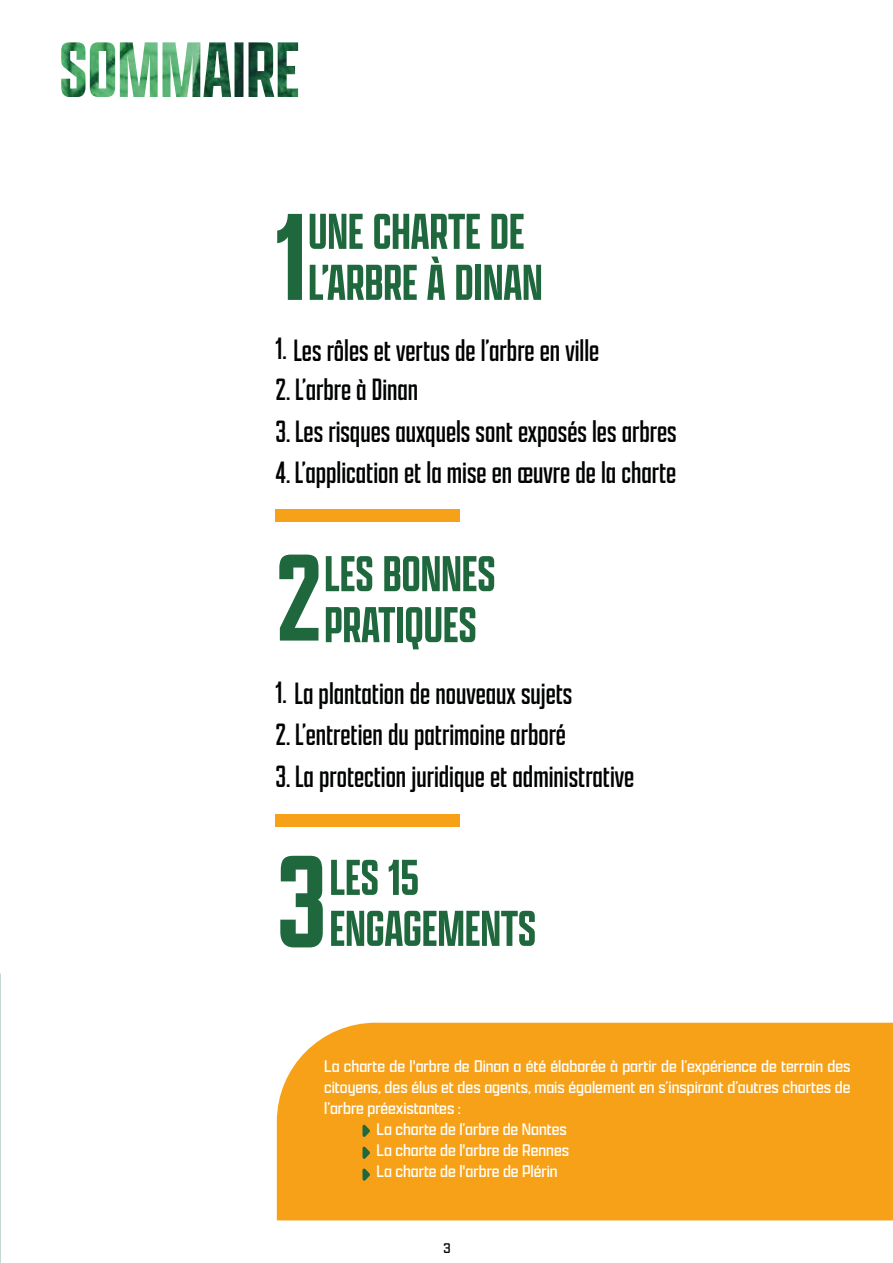
<style>
.page{position:relative;width:893px;height:1263px;background:#fff}
.page>*{position:absolute;margin:0;border:0;box-sizing:border-box;transform-origin:0 0}
.t1{font:500 141px "Apotek Comp";color:#1f673d}
.t2{font:500 132.3px "Apotek Comp";color:#1f673d}
.t3{font:500 54px "Apotek Comp";color:#1f673d}
.t4{font:300 33px "Apotek Comp";color:#010202}
.t5{font:300 18px "Apotek";color:#fff}
.t6{font:300 15px "Apotek";color:#000}
</style>
<div class="page">
<div style="left:276px;top:510px;width:184px;height:12px;background:#f6a118"></div>
<div style="left:276px;top:814px;width:184px;height:12px;background:#f6a118"></div>
<div style="left:277px;top:1023px;width:616px;height:197px;background:#f6a118"></div>
<img style="left:61px;top:42px;width:237px;height:55px">
<svg style="left:362px;top:1124px;width:8px;height:13px"></svg>
<svg style="left:362px;top:1146px;width:8px;height:13px"></svg>
<svg style="left:362px;top:1168px;width:8px;height:13px"></svg>
<h3 class="t3" style="left:308px;top:199px;width:218px">UNE CHARTE DE</h3>
<h2 class="t2" style="left:276px;top:177px;width:32px">1</h2>
<h3 class="t3" style="left:308px;top:250px;width:236px">L’ARBRE À DINAN</h3>
<h3 class="t4" style="left:276px;top:328px;width:13px">1.</h3>
<h3 class="t4" style="left:276px;top:370px;width:144px">2. L’arbre à Dinan</h3>
<h3 class="t4" style="left:276px;top:411px;width:402px">3. Les risques auxquels sont exposés les arbres</h3>
<h3 class="t4" style="left:276px;top:453px;width:402px">4. L’application et la mise en œuvre de la charte</h3>
<h3 class="t4" style="left:293px;top:330px;width:307px">Les rôles et vertus de l’arbre en ville</h3>
<h2 class="t2" style="left:276px;top:518px;width:48px">2</h2>
<h3 class="t3" style="left:324px;top:541px;width:173px">LES BONNES</h3>
<h3 class="t3" style="left:324px;top:592px;width:154px">PRATIQUES</h3>
<h3 class="t4" style="left:276px;top:673px;width:298px">1. La plantation de nouveaux sujets</h3>
<h3 class="t4" style="left:276px;top:714px;width:292px">2. L’entretien du patrimoine arboré</h3>
<h3 class="t4" style="left:276px;top:756px;width:360px">3. La protection juridique et administrative</h3>
<h1 class="t1" style="left:277px;top:816px;width:51px">3</h1>
<h3 class="t3" style="left:330px;top:845px;width:91px">LES 15</h3>
<h3 class="t3" style="left:330px;top:896px;width:208px">ENGAGEMENTS</h3>
<p class="t5" style="left:324px;top:1055px;width:528px">La charte de l'arbre de Dinan a été élaborée à partir de l’expérience de terrain des</p>
<p class="t5" style="left:324px;top:1076px;width:528px">citoyens, des élus et des agents, mais également en s’inspirant d’autres chartes de</p>
<p class="t5" style="left:324px;top:1097px;width:138px">l’arbre préexistantes :</p>
<p class="t5" style="left:377px;top:1118px;width:192px">La charte de l’arbre de Nantes</p>
<p class="t5" style="left:377px;top:1139px;width:194px">La charte de l'arbre de Rennes</p>
<p class="t5" style="left:377px;top:1160px;width:183px">La charte de l'arbre de Plérin</p>
<p class="t6" style="left:443px;top:1239px;width:9px">3</p>
</div>
